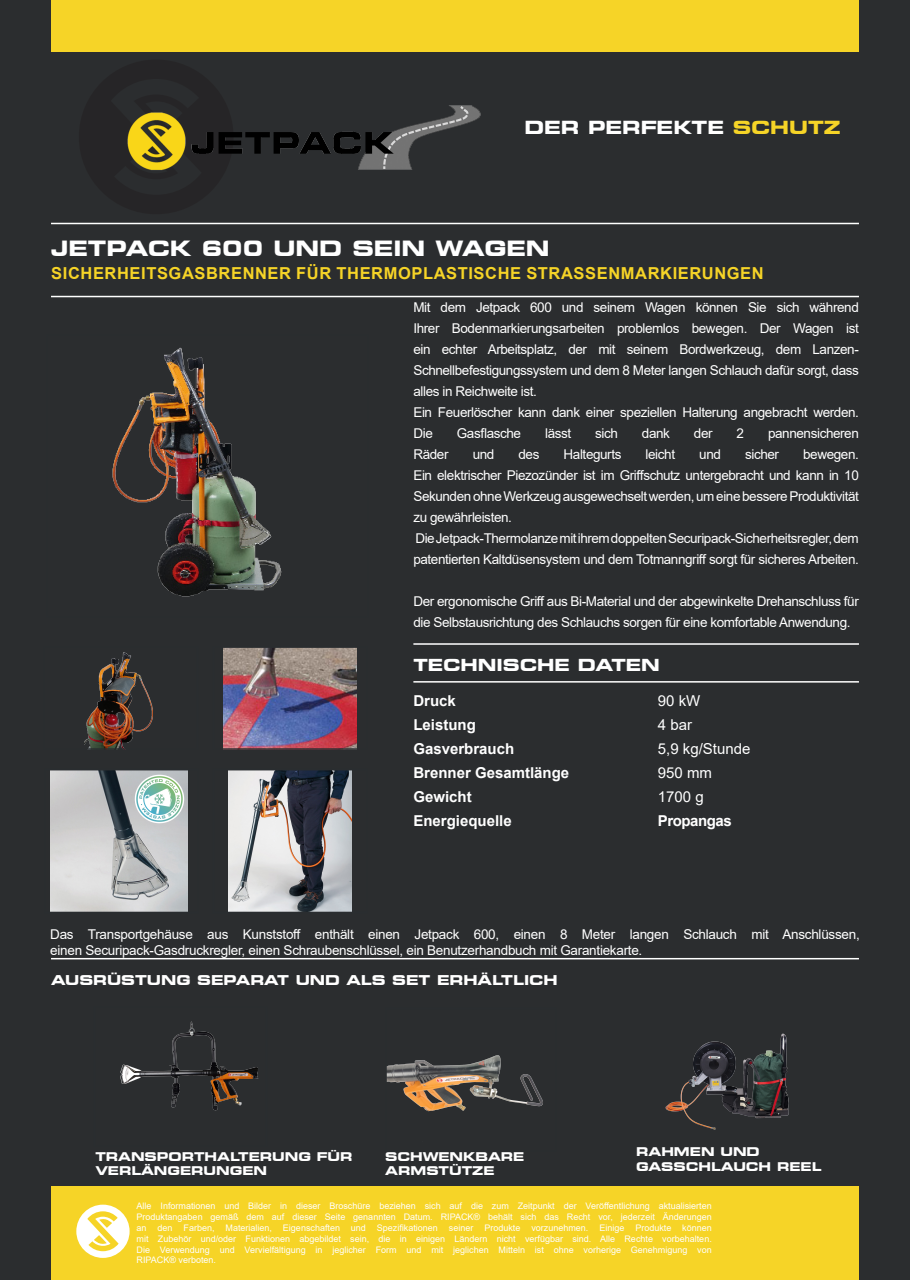
<style>
.page{position:relative;width:910px;height:1280px;background:#2b2d2f}
.page>*{position:absolute;margin:0;border:0;box-sizing:border-box;transform-origin:0 0}
.t1{font:700 expanded 21px "Square 721 BT";color:#fff}
.t2{font:700 expanded 18px "Square 721 BT";color:#fff}
.t3{font:700 16.5px "Arial";letter-spacing:.035em;color:#f6d427}
.t4{font:700 expanded 16.5px "Square 721 BT";color:#fff}
.t5{font:700 15px "Arial";color:#fff}
.t6{font:15px "Arial";color:#fff}
.t7{font:700 15px "Arial";letter-spacing:-.03em;color:#fff}
.t8{font:13.5px/21px "Arial";letter-spacing:-.03em;color:#fff}
.t9{font:700 expanded 13.5px "Square 721 BT";color:#fff}
.t10{font:700 expanded 12px/14.4px "Square 721 BT";color:#fff}
.t11{font:9px "Arial";color:#fff}
.s1{color:#f6d427}
</style>
<div class="page">
<div style="left:51px;top:1186px;width:808px;height:94px;background:#f6d427"></div>
<div style="left:51px;top:0;width:808px;height:51px;background:#f6d427"></div>
<hr style="left:51px;top:223px;width:808px;height:1px;background:#fff">
<hr style="left:51px;top:296px;width:808px;height:1px;background:#fff">
<hr style="left:413px;top:681px;width:446px;height:2px;background:#fff">
<hr style="left:413px;top:643px;width:446px;height:2px;background:#fff">
<hr style="left:51px;top:958px;width:808px;height:1px;background:#fff">
<img style="left:112px;top:347px;width:170px;height:250px">
<img style="left:120px;top:1021px;width:139px;height:90px">
<img style="left:388px;top:1055px;width:155px;height:57px">
<img style="left:665px;top:1033px;width:124px;height:97px">
<svg style="left:76px;top:1205px;width:54px;height:53px"></svg>
<img style="left:85px;top:652px;width:68px;height:95px">
<img style="left:127px;top:105px;width:354px;height:65px">
<img style="left:229px;top:772px;width:122px;height:138px">
<div style="left:213px;top:769px;width:154px;height:144px;border:2px solid #2a2d30"></div>
<img style="left:50px;top:772px;width:137px;height:138px">
<div style="left:44px;top:769px;width:155px;height:144px;border:2px solid #2a2d30"></div>
<img style="left:132px;top:771px;width:55px;height:55px">
<img style="left:223px;top:649px;width:134px;height:98px">
<div style="left:213px;top:646px;width:154px;height:104px;border:2px solid #2a2d30"></div>
<p class="t2" style="left:524px;top:117px;width:318px">DER PERFEKTE <span class="s1">SCHUTZ</span></p>
<p class="t1" style="left:51px;top:236px;width:500px">JETPACK 600 UND SEIN WAGEN</p>
<p class="t3" style="left:51px;top:261px;width:714px">SICHERHEITSGASBRENNER FÜR THERMOPLASTISCHE STRASSENMARKIERUNGEN</p>
<p class="t8" style="left:413px;top:296px;width:447px;text-align:justify">Mit dem Jetpack 600 und seinem Wagen können Sie sich während Ihrer Bodenmarkierungsarbeiten problemlos bewegen. Der Wagen ist ein echter Arbeitsplatz, der mit seinem Bordwerkzeug, dem Lanzen-Schnellbefestigungssystem und dem 8 Meter langen Schlauch dafür sorgt, dass alles in Reichweite ist.</p>
<p class="t8" style="left:413px;top:401px;width:447px">Ein Feuerlöscher kann dank einer speziellen Halterung angebracht werden.<br>Die</p>
<p class="t8" style="left:457px;top:422px;width:66px">Gasflasche</p>
<p class="t8" style="left:545px;top:422px;width:28px">lässt</p>
<p class="t8" style="left:595px;top:422px;width:24px">sich</p>
<p class="t8" style="left:642px;top:422px;width:30px">dank</p>
<p class="t8" style="left:694px;top:422px;width:20px">der</p>
<p class="t8" style="left:737px;top:422px;width:9px">2</p>
<p class="t8" style="left:768px;top:422px;width:92px">pannensicheren</p>
<p class="t8" style="left:413px;top:443px;width:37px">Räder</p>
<p class="t8" style="left:473px;top:443px;width:23px">und</p>
<p class="t8" style="left:518px;top:443px;width:22px">des</p>
<p class="t8" style="left:564px;top:443px;width:59px">Haltegurts</p>
<p class="t8" style="left:646px;top:443px;width:31px">leicht</p>
<p class="t8" style="left:699px;top:443px;width:23px">und</p>
<p class="t8" style="left:745px;top:443px;width:35px">sicher</p>
<p class="t8" style="left:413px;top:443px;width:447px;text-align:justify;text-indent:390px">bewegen.<br>Ein elektrischer Piezozünder ist im Griffschutz untergebracht und kann in 10<br>Sekunden ohne Werkzeug ausgewechselt werden, um eine bessere Produktivität zu gewährleisten.</p>
<p class="t8" style="left:413px;top:527px;width:447px">Die Jetpack-Thermolanze mit ihrem doppelten Securipack-Sicherheitsregler, dem patentierten Kaltdüsensystem und dem Totmanngriff sorgt für sicheres Arbeiten.</p>
<p class="t8" style="left:413px;top:590px;width:447px">Der ergonomische Griff aus Bi-Material und der abgewinkelte Drehanschluss für die Selbstausrichtung des Schlauchs sorgen für eine komfortable Anwendung.</p>
<p class="t4" style="left:413px;top:655px;width:248px">TECHNISCHE DATEN</p>
<p class="t5" style="left:413px;top:690px;width:44px">Druck</p>
<p class="t6" style="left:658px;top:691px;width:44px">90 kW</p>
<p class="t5" style="left:413px;top:714px;width:64px">Leistung</p>
<p class="t6" style="left:658px;top:715px;width:36px">4 bar</p>
<p class="t5" style="left:413px;top:738px;width:102px">Gasverbrauch</p>
<p class="t6" style="left:658px;top:739px;width:94px">5,9 kg/Stunde</p>
<p class="t5" style="left:413px;top:762px;width:157px">Brenner Gesamtlänge</p>
<p class="t6" style="left:658px;top:763px;width:56px">950 mm</p>
<p class="t5" style="left:413px;top:786px;width:60px">Gewicht</p>
<p class="t6" style="left:658px;top:787px;width:47px">1700 g</p>
<p class="t5" style="left:413px;top:810px;width:100px">Energiequelle</p>
<p class="t7" style="left:658px;top:810px;width:75px">Propangas</p>
<p class="t8" style="left:50px;top:926px;width:811px;line-height:16.2px">Das Transportgehäuse aus Kunststoff enthält einen Jetpack 600, einen 8 Meter langen Schlauch mit Anschlüssen, einen Securipack-Gasdruckregler, einen Schraubenschlüssel, ein Benutzerhandbuch mit Garantiekarte.</p>
<p class="t9" style="left:51px;top:972px;width:508px">AUSRÜSTUNG SEPARAT UND ALS SET ERHÄLTLICH</p>
<p class="t10" style="left:636px;top:1145px;width:125px">RAHMEN UND</p>
<p class="t10" style="left:636px;top:1159px;width:187px">GASSCHLAUCH REEL</p>
<p class="t11" style="left:137px;top:1200px;width:577px">Alle Informationen und Bilder in dieser Broschüre beziehen sich auf die zum Zeitpunkt der Veröffentlichung aktualisierten</p>
<p class="t11" style="left:137px;top:1211px;width:577px">Produktangaben gemäß dem auf dieser Seite genannten Datum. RIPACK® behält sich das Recht vor, jederzeit Änderungen</p>
<p class="t11" style="left:137px;top:1221px;width:577px">an den Farben, Materialien, Eigenschaften und Spezifikationen seiner Produkte vorzunehmen. Einige Produkte können</p>
<p class="t11" style="left:137px;top:1232px;width:577px">mit Zubehör und/oder Funktionen abgebildet sein, die in einigen Ländern nicht verfügbar sind. Alle Rechte vorbehalten.</p>
<p class="t11" style="left:137px;top:1243px;width:577px">Die Verwendung und Vervielfältigung in jeglicher Form und mit jeglichen Mitteln ist ohne vorherige Genehmigung von</p>
<p class="t11" style="left:137px;top:1254px;width:81px">RIPACK® verboten.</p>
<p class="t10" style="left:95px;top:1149px;width:259px">TRANSPORTHALTERUNG FÜR<br>VERLÄNGERUNGEN</p>
<p class="t10" style="left:385px;top:1149px;width:141px">SCHWENKBARE</p>
<p class="t10" style="left:385px;top:1164px;width:111px">ARMSTÜTZE</p>
</div>
